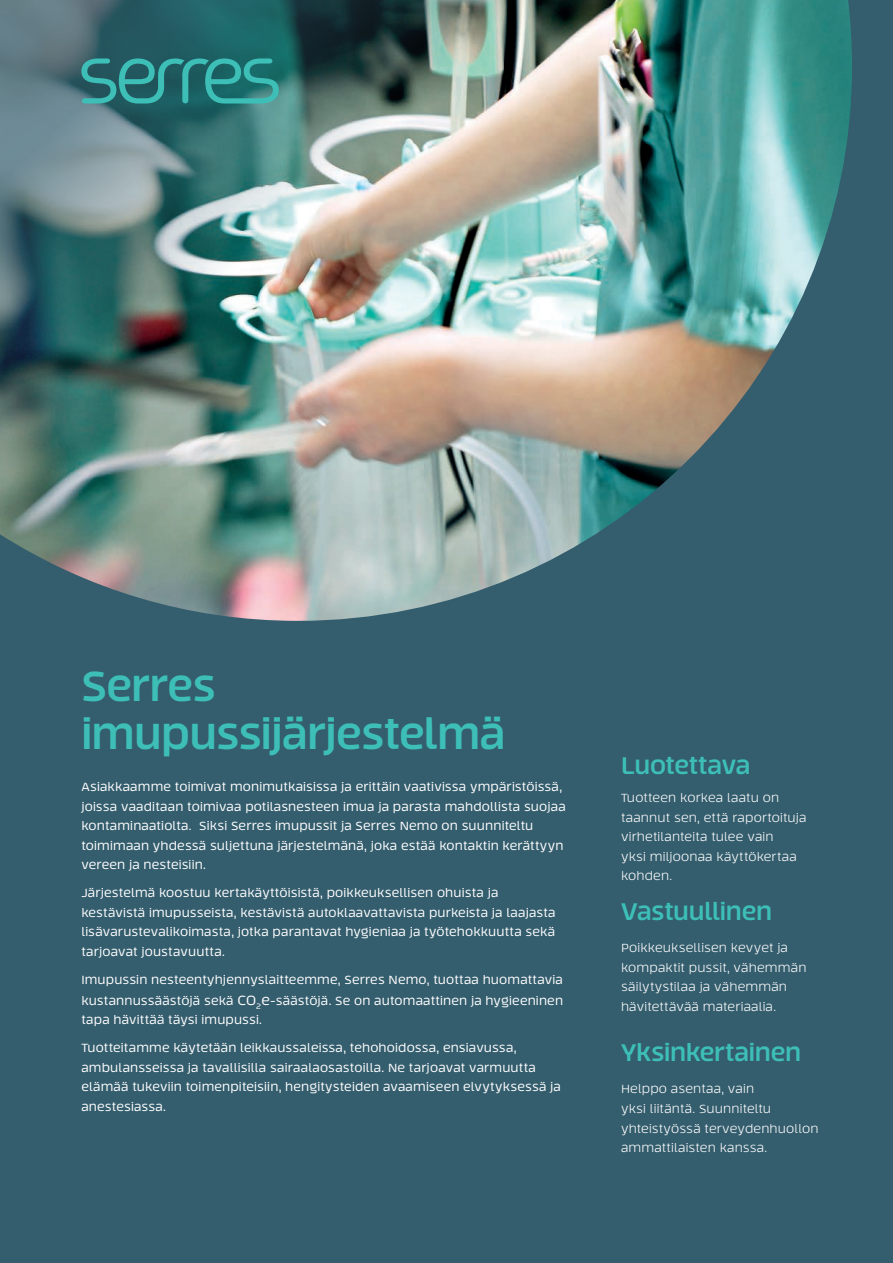
<style>
.page{position:relative;width:893px;height:1263px;background:#345d6d}
.page>*{position:absolute;margin:0;border:0;box-sizing:border-box;transform-origin:0 0}
.t1{font:700 42px/48px "Tecna";letter-spacing:-.02em;color:#3dbfb8}
.t2{font:700 24px "Tecna";letter-spacing:-.015em;color:#3dbfb8}
.t3{font:12px/19.5px "Tecna";letter-spacing:.015em;color:#fff}
.t4{font:300 12px/19.5px "Tecna";letter-spacing:.015em;color:#fff}
.s1{font-size:13.5px}
</style>
<div class="page">
<img style="left:0;top:0;width:852px;height:621px">
<svg style="left:81px;top:58px;width:198px;height:46px"></svg>
<h1 class="t1" style="left:81px;top:662px;width:426px">Serres imupussijärjestelmä</h1>
<p class="t3" style="left:81px;top:777px;width:486px">Asiakkaamme toimivat monimutkaisissa ja erittäin vaativissa ympäristöissä, joissa vaaditaan toimivaa potilasnesteen imua ja parasta mahdollista suojaa kontaminaatiolta. Siksi Serres imupussit ja Serres Nemo on suunniteltu toimimaan yhdessä suljettuna järjestelmänä, joka estää kontaktin kerättyyn vereen ja nesteisiin.</p>
<p class="t3" style="left:81px;top:883px;width:476px">Järjestelmä koostuu kertakäyttöisistä, poikkeuksellisen ohuista ja kestävistä imupusseista, kestävistä autoklaavattavista purkeista ja laajasta lisävarustevalikoimasta, jotka parantavat hygieniaa ja työtehokkuutta sekä tarjoavat joustavuutta.</p>
<p class="t3" style="left:81px;top:969px;width:483px;line-height:21px">Imupussin nesteentyhjennyslaitteemme, Serres Nemo, tuottaa huomattavia kustannussäästöjä sekä <span class="s1">CO</span><sub>2</sub><span class="s1">e</span>-säästöjä. Se on automaattinen ja hygieeninen</p>
<p class="t3" style="left:81px;top:1010px;width:182px">tapa hävittää täysi imupussi.</p>
<p class="t3" style="left:81px;top:1038px;width:481px">Tuotteitamme käytetään leikkaussaleissa, tehohoidossa, ensiavussa, ambulansseissa ja tavallisilla sairaalaosastoilla. Ne tarjoavat varmuutta elämää tukeviin toimenpiteisiin, hengitysteiden avaamiseen elvytyksessä ja anestesiassa.</p>
<h2 class="t2" style="left:621px;top:750px;width:131px">Luotettava</h2>
<p class="t4" style="left:621px;top:788px;width:187px">Tuotteen korkea laatu on taannut sen, että raportoituja virhetilanteita tulee vain<br>yksi miljoonaa käyttökertaa kohden.</p>
<h2 class="t2" style="left:621px;top:896px;width:153px">Vastuullinen</h2>
<p class="t4" style="left:621px;top:938px;width:187px">Poikkeuksellisen kevyet ja kompaktit pussit, vähemmän säilytystilaa ja vähemmän hävitettävää materiaalia.</p>
<h2 class="t2" style="left:621px;top:1037px;width:182px">Yksinkertainen</h2>
<p class="t4" style="left:621px;top:1079px;width:199px">Helppo asentaa, vain<br>yksi liitäntä. Suunniteltu yhteistyössä terveydenhuollon ammattilaisten kanssa.</p>
</div>
